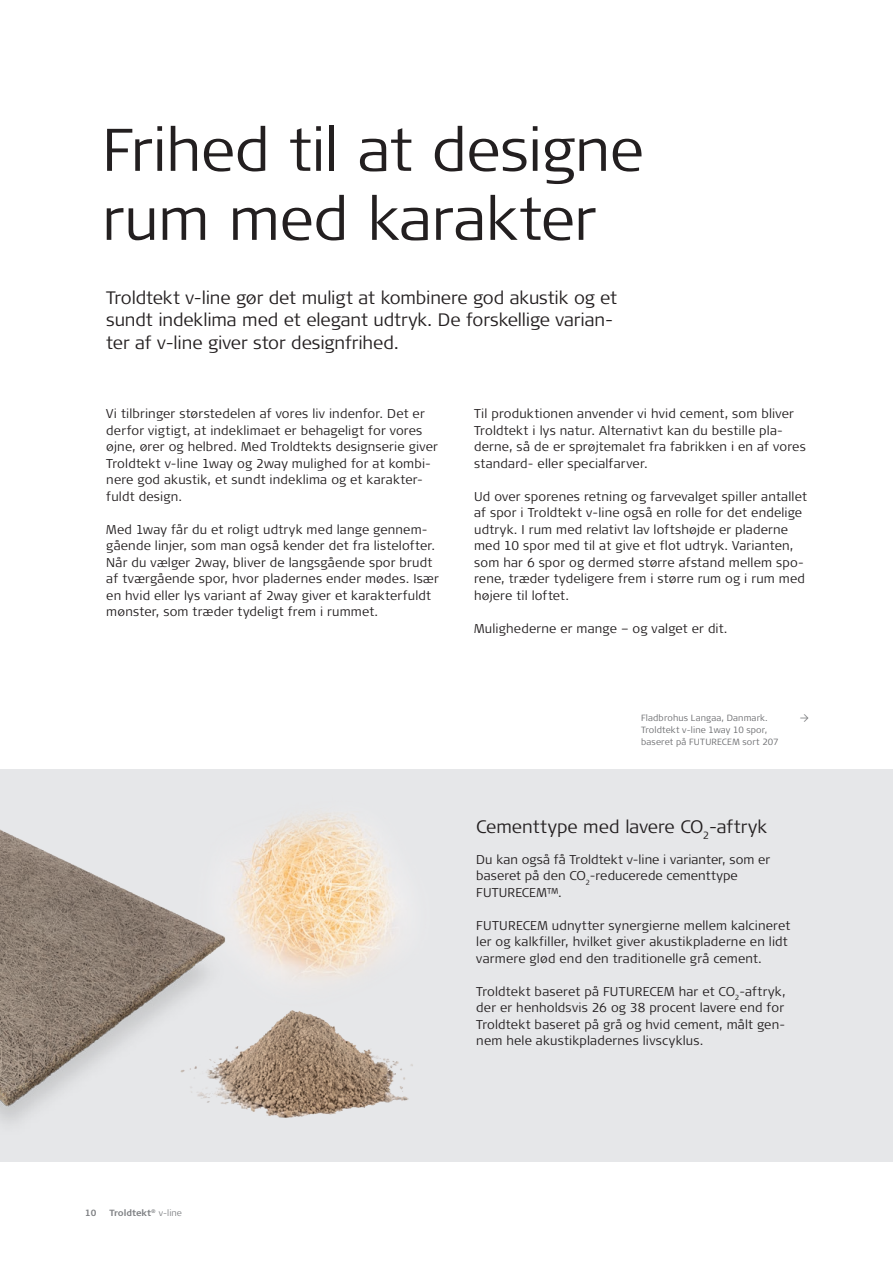
<style>
.page{position:relative;width:893px;height:1263px;background:#fff}
.page>*{position:absolute;margin:0;border:0;box-sizing:border-box;transform-origin:0 0}
.t1{font:300 60px/69px "Signa Pro";letter-spacing:-.01em;color:#231f20}
.t2{font:300 18px/22.5px "Signa Pro";letter-spacing:-.005em;color:#231f20}
.t3{font:300 12.75px/16.5px "Signa Pro";letter-spacing:.015em;color:#231f20}
.t4{font:300 9px/12px "Signa Pro";letter-spacing:.015em;color:#6c6d70}
.t5{font:700 9px "Signa Pro";color:#808285}
.s1{font-weight:300}
</style>
<div class="page">
<div style="left:0;top:769px;width:893px;height:392px;background:#e6e7e9"></div>
<img style="left:0;top:813px;width:413px;height:309px">
<h1 class="t1" style="left:102px;top:113px;width:543px">Frihed til at designe rum med karakter</h1>
<h2 class="t2" style="left:106px;top:286px;width:512px">Troldtekt v-line gør det muligt at kombinere god akustik og et sundt indeklima med et elegant udtryk. De forskellige varian&shy;ter af v-line giver stor designfrihed.</h2>
<p class="t3" style="left:106px;top:405px;width:333px">Vi tilbringer størstedelen af vores liv indenfor. Det er derfor vigtigt, at indeklimaet er behageligt for vores øjne, ører og helbred. Med Troldtekts designserie giver Troldtekt v-line 1way og 2way mulighed for at kombi&shy;nere god akustik, et sundt indeklima og et karakter&shy;fuldt design.</p>
<p class="t3" style="left:106px;top:520px;width:334px">Med 1way får du et roligt udtryk med lange gennem&shy;gående linjer, som man også kender det fra listelofter.<br>Når du vælger 2way, bliver de langsgående spor brudt af tværgående spor, hvor pladernes ender mødes. Især en hvid eller lys variant af 2way giver et karakterfuldt mønster, som træder tydeligt frem i rummet.</p>
<p class="t3" style="left:474px;top:405px;width:333px">Til produktionen anvender vi hvid cement, som bliver Troldtekt i lys natur. Alternativt kan du bestille pla&shy;derne, så de er sprøjtemalet fra fabrikken i en af vores standard- eller specialfarver.</p>
<p class="t3" style="left:474px;top:487px;width:334px">Ud over sporenes retning og farvevalget spiller antallet af spor i Troldtekt v-line også en rolle for det endelige udtryk. I rum med relativt lav loftshøjde er pladerne med 10 spor med til at give et flot udtryk. Varianten, som har 6 spor og dermed større afstand mellem spo&shy;rene, træder tydeligere frem i større rum og i rum med højere til loftet.</p>
<p class="t3" style="left:474px;top:619px;width:255px">Mulighederne er mange – og valget er dit.</p>
<p class="t4" style="left:641px;top:711px;width:139px">Fladbrohus Langaa, Danmark.<br>Troldtekt v-line 1way 10 spor, baseret på FUTURECEM sort 207</p>
<p class="t4" style="left:812px;top:714px;width:10px;rotate:90deg">↑</p>
<h2 class="t2" style="left:476px;top:815px;width:293px">Cementtype med lavere CO<sub>2</sub>-aftryk</h2>
<p class="t3" style="left:476px;top:850px;width:295px">Du kan også få Troldtekt v-line i varianter, som er baseret på den CO<sub>2</sub>-reducerede cementtype<br>FUTURECEM™.</p>
<p class="t3" style="left:476px;top:916px;width:316px">FUTURECEM udnytter synergierne mellem kalcineret ler og kalkfiller, hvilket giver akustikpladerne en lidt varmere glød end den traditionelle grå cement.</p>
<p class="t3" style="left:476px;top:982px;width:311px;text-align:justify">Troldtekt baseret på FUTURECEM har et CO<sub>2</sub>-aftryk, der er henholdsvis 26 og 38 procent lavere end for Troldtekt baseret på grå og hvid cement, målt gen&shy;nem hele akustikpladernes livscyklus.</p>
<p class="t5" style="left:85px;top:1206px;width:13px">10</p>
<p class="t5" style="left:109px;top:1206px;width:74px">Troldtekt<sup>®</sup> <span class="s1">v-line</span></p>
</div>
